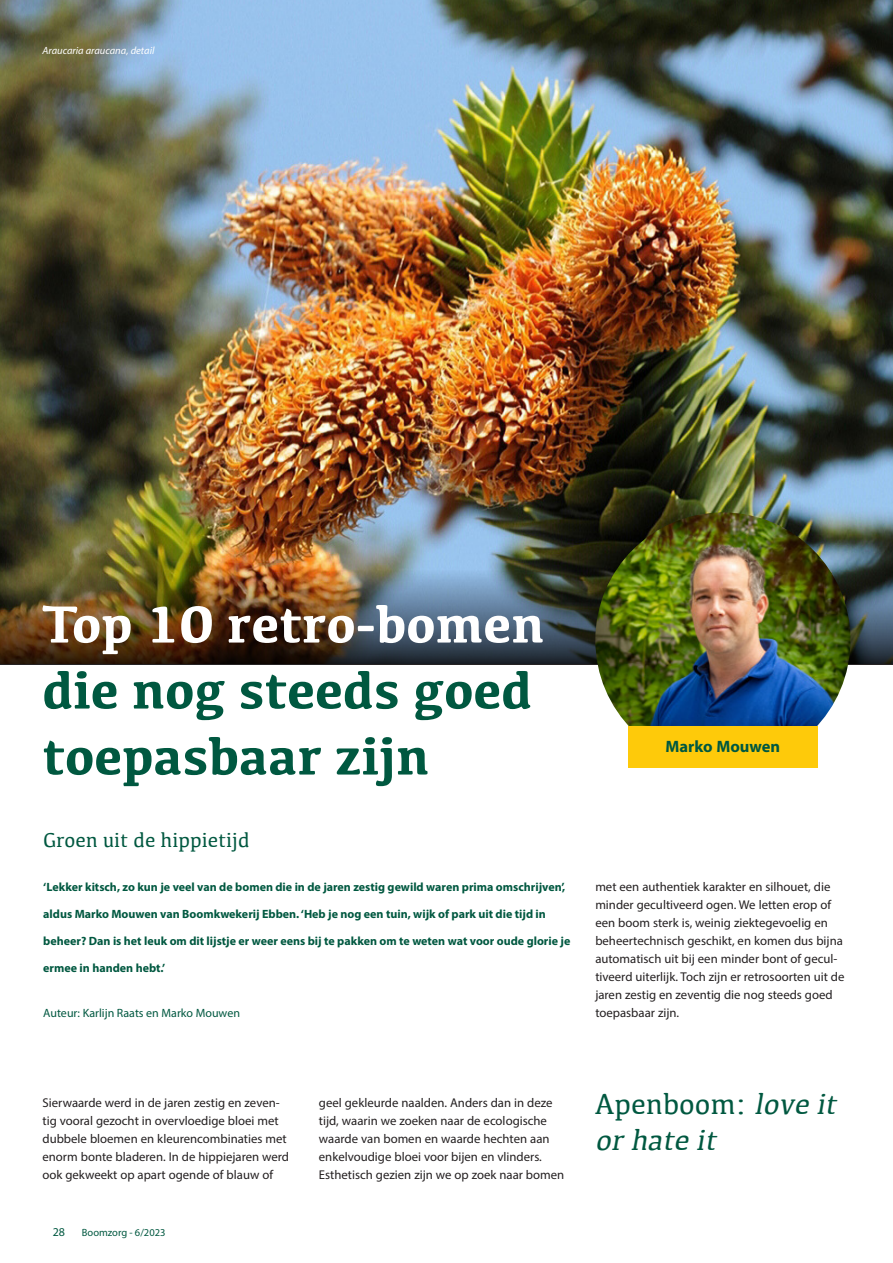
<style>
.page{position:relative;width:893px;height:1263px;background:#fff}
.page>*{position:absolute;margin:0;border:0;box-sizing:border-box;transform-origin:0 0}
.t1{font:700 54px/66px "Kefa";color:#005840}
.t2{font:700 54px "Kefa";color:#fff}
.t3{font:italic 30px/36px "Kefa";color:#005840}
.t4{font:21px "Kefa";color:#005840}
.t5{font:700 16.5px "Myriad Pro";color:#005840}
.t6{font:12.75px/18px "Myriad Pro";color:#231f20}
.t7{font:700 12px "Myriad Pro";color:#005840}
.t8{font:12px "Myriad Pro";color:#005840}
.t9{font:italic 10.5px "Myriad Pro";color:#fff}
.t10{font:10.5px "Myriad Pro";color:#005840}
.s1{font-style:normal}
</style>
<div class="page">
<img style="left:0;top:0;width:893px;height:569px">
<img style="left:0;top:569px;width:893px;height:95px">
<img style="left:595px;top:512px;width:255px;height:255px;border-radius:128px">
<div style="left:628px;top:727px;width:189px;height:41px;background:#feca0a"></div>
<p class="t9" style="left:43px;top:44px;width:113px">Araucaria araucana, detail</p>
<h1 class="t2" style="left:43px;top:588px;width:503px">Top 10 retro-bomen</h1>
<h1 class="t1" style="left:43px;top:654px;width:491px">die nog steeds goed toepasbaar zijn</h1>
<h3 class="t4" style="left:43px;top:826px;width:208px">Groen uit de hippietijd</h3>
<p class="t7" style="left:43px;top:879px;width:523px">‘Lekker kitsch, zo kun je veel van de bomen die in de jaren zestig gewild waren prima omschrijven’,</p>
<p class="t7" style="left:43px;top:906px;width:504px">aldus Marko Mouwen van Boomkwekerij Ebben. ‘Heb je nog een tuin, wijk of park uit die tijd in</p>
<p class="t7" style="left:43px;top:933px;width:529px">beheer? Dan is het leuk om dit lijstje er weer eens bij te pakken om te weten wat voor oude glorie je</p>
<p class="t7" style="left:43px;top:960px;width:123px">ermee in handen hebt.’</p>
<p class="t8" style="left:43px;top:1006px;width:198px">Auteur: Karlijn Raats en Marko Mouwen</p>
<p class="t5" style="left:666px;top:736px;width:116px">Marko Mouwen</p>
<p class="t6" style="left:595px;top:878px;width:251px">met een authentiek karakter en silhouet, die minder gecultiveerd ogen. We letten erop of een boom sterk is, weinig ziektegevoelig en beheertechnisch geschikt, en komen dus bijna automatisch uit bij een minder bont of gecul&shy;tiveerd uiterlijk. Toch zijn er retrosoorten uit de jaren zestig en zeventig die nog steeds goed toepasbaar zijn.</p>
<p class="t6" style="left:43px;top:1094px;width:248px">Sierwaarde werd in de jaren zestig en zeven&shy;tig vooral gezocht in overvloedige bloei met dubbele bloemen en kleurencombinaties met enorm bonte bladeren. In de hippiejaren werd ook gekweekt op apart ogende of blauw of</p>
<p class="t6" style="left:319px;top:1094px;width:247px">geel gekleurde naalden. Anders dan in deze tijd, waarin we zoeken naar de ecologische waarde van bomen en waarde hechten aan enkelvoudige bloei voor bijen en vlinders.<br>Esthetisch gezien zijn we op zoek naar bomen</p>
<p class="t8" style="left:53px;top:1224px;width:14px">28</p>
<p class="t10" style="left:82px;top:1226px;width:85px">Boomzorg - 6/2023</p>
<h2 class="t3" style="left:595px;top:1085px;width:249px"><span class="s1">Apenboom:</span> love it orhate it</h2>
</div>
